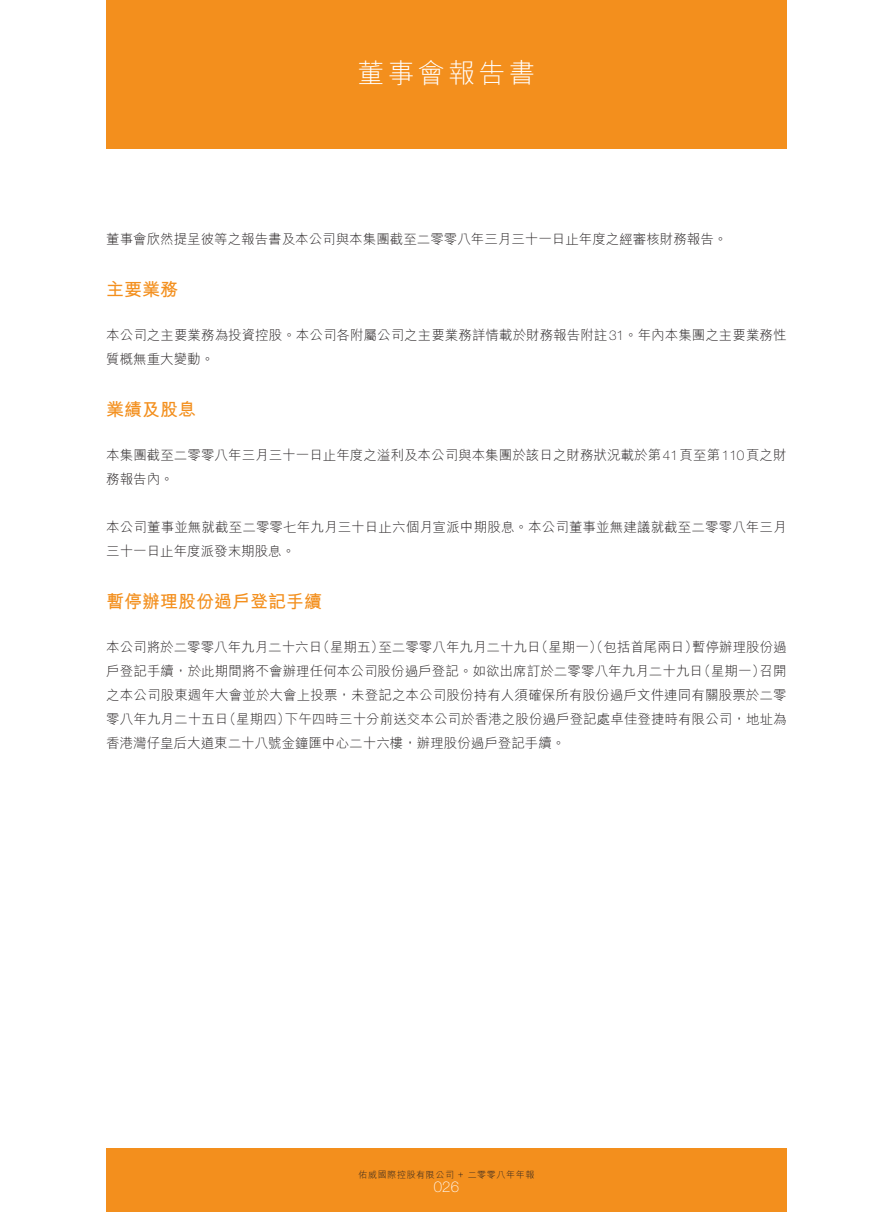
<style>
.page{position:relative;width:893px;height:1212px;background:#fff}
.page>*{position:absolute;margin:0;border:0;box-sizing:border-box;transform-origin:0 0}
.t1{font:27px "M Hei HK Light B5 pc H";letter-spacing:.12em;color:#fff}
.t2{font:18px "M Hei HK Bold B5 pc H";color:#f38f1d}
.t3{font:100 15px "Helvetica Neue";color:#fff}
.t4{font:13.5px/24px "M Hei HK Light B5 pc H";letter-spacing:.005em;color:#231f20}
.t5{font:9px "M Hei HK Light B5 pc H";letter-spacing:.07em;color:#231f20}
.s1{font-family:"Helvetica Neue";font-weight:100}
</style>
<div class="page">
<div style="left:106px;top:0;width:681px;height:149px;background:#f38f1d"></div>
<div style="left:106px;top:1148px;width:681px;height:64px;background:#f38f1d"></div>
<h1 class="t1" style="left:357px;top:63px;width:180px">董事會報告書</h1>
<p class="t4" style="left:106px;top:229px;width:622px">董事會欣然提呈彼等之報告書及本公司與本集團截至二零零八年三月三十一日止年度之經審核財務報告。</p>
<h2 class="t2" style="left:106px;top:282px;width:73px">主要業務</h2>
<p class="t4" style="left:106px;top:325px;width:682px">本公司之主要業務為投資控股。本公司各附屬公司之主要業務詳情載於財務報告附註<span class="s1">31</span>。年內本集團之主要業務性質概無重大變動。</p>
<h2 class="t2" style="left:106px;top:402px;width:91px">業績及股息</h2>
<p class="t4" style="left:106px;top:445px;width:682px">本集團截至二零零八年三月三十一日止年度之溢利及本公司與本集團於該日之財務狀況載於第<span class="s1">41</span>頁至第<span class="s1">110</span>頁之財務報告內。</p>
<p class="t4" style="left:106px;top:517px;width:682px">本公司董事並無就截至二零零七年九月三十日止六個月宣派中期股息。本公司董事並無建議就截至二零零八年三月三十一日止年度派發末期股息。</p>
<h2 class="t2" style="left:106px;top:594px;width:217px">暫停辦理股份過戶登記手續</h2>
<p class="t4" style="left:106px;top:637px;width:682px;text-align:justify">本公司將於二零零八年九月二十六日（星期五）至二零零八年九月二十九日（星期一）（包括首尾兩日）暫停辦理股份過戶登記手續，於此期間將不會辦理任何本公司股份過戶登記。如欲出席訂於二零零八年九月二十九日（星期一）召開之本公司股東週年大會並於大會上投票，未登記之本公司股份持有人須確保所有股份過戶文件連同有關股票於二零零八年九月二十五日（星期四）下午四時三十分前送交本公司於香港之股份過戶登記處卓佳登捷時有限公司，地址為香港灣仔皇后大道東二十八號金鐘匯中心二十六樓，辦理股份過戶登記手續。</p>
<p class="t5" style="left:358px;top:1171px;width:177px">佑威國際控股有限公司 + 二零零八年年報</p>
<p class="t3" style="left:434px;top:1181px;width:27px">026</p>
</div>
